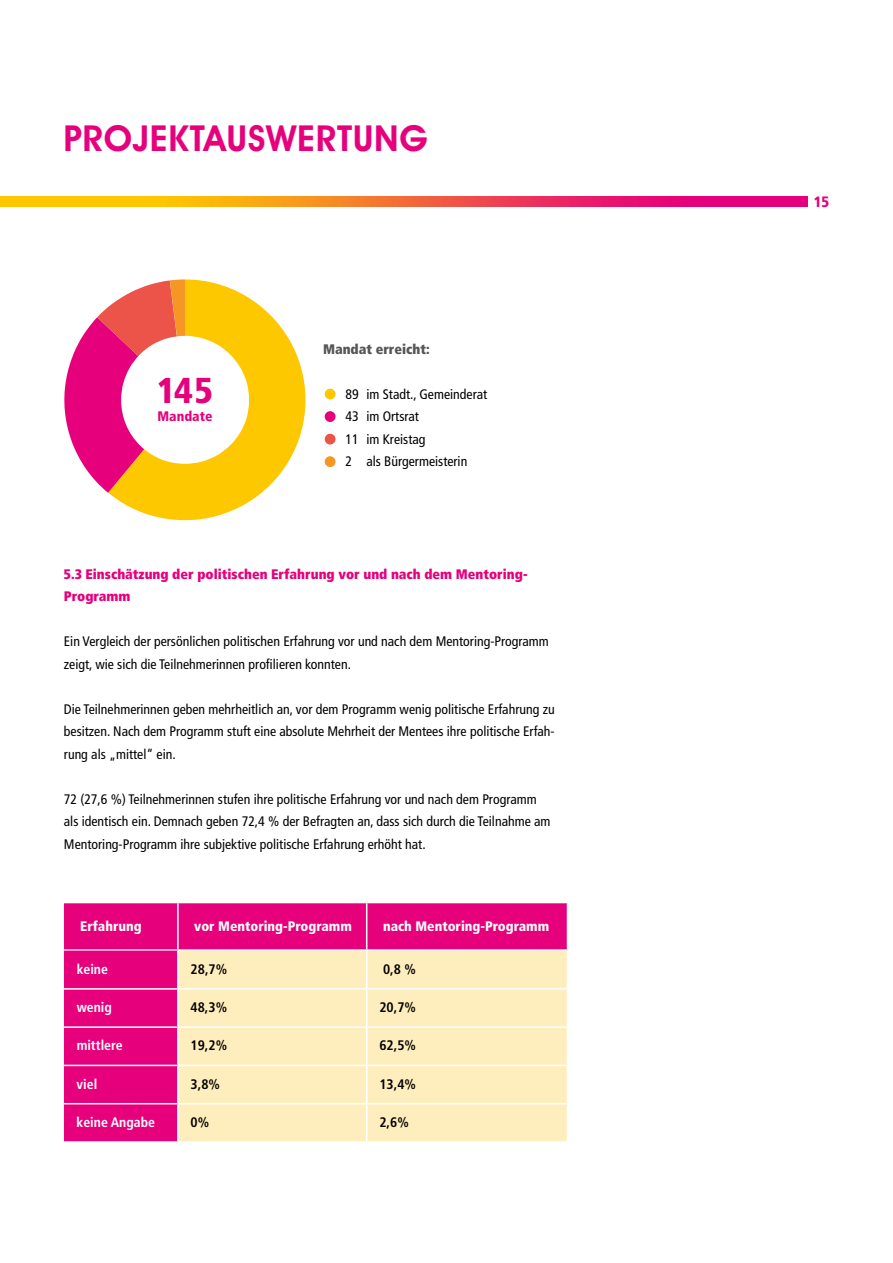
<style>
.page{position:relative;width:893px;height:1263px;background:#fff}
.page>*{position:absolute;margin:0;border:0;box-sizing:border-box;transform-origin:0 0}
.t1{font:337.65px "Chartwell Pies";color:#fec800}
.t2{font:600 36px "Avant Garde IT Cby BT";letter-spacing:.02em;color:#e6007c}
.t3{font:900 condensed 36px "Frutiger";color:#e6007c}
.t4{font:900 condensed 15px "Frutiger";color:#e6007c}
.t5{font:condensed 13.8px/22.5px "Frutiger";color:#000}
.t6{font:900 condensed 13.8px/22.5px "Frutiger";color:#e6007c}
.t7{font:900 condensed 13.8px "Frutiger";color:#fff}
.t8{font:700 condensed 13.8px "Frutiger";color:#000}
.t9{font:700 condensed 13.8px "Frutiger";color:#fff}
.t10{font:900 condensed 13.8px "Frutiger";color:#555756}
.t11{font:900 condensed 13.8px "Frutiger";color:#e6007c}
.s1{color:#e6007c}
.s2{color:#ec5449}
.s3{color:#f59625}
.s4{color:#fff}
</style>
<div class="page">
<img style="left:0;top:196px;width:808px;height:11px">
<div style="left:325px;top:389px;width:11px;height:10px;background:#fec800;border-radius:50%"></div>
<div style="left:325px;top:411px;width:11px;height:11px;background:#e6007c;border-radius:50%"></div>
<div style="left:325px;top:434px;width:11px;height:10px;background:#ec5449;border-radius:50%"></div>
<div style="left:325px;top:456px;width:11px;height:11px;background:#f59625;border-radius:50%"></div>
<div style="left:64px;top:903px;width:503px;height:238px;background:#e6007c"></div>
<div style="left:179px;top:950px;width:388px;height:191px;background:#ffeebd"></div>
<hr style="left:177px;top:950px;width:2px;height:38px;background:#fff">
<hr style="left:366px;top:950px;width:1px;height:38px;background:#fff">
<hr style="left:64px;top:988px;width:114px;height:2px;background:#fff">
<hr style="left:178px;top:988px;width:189px;height:2px;background:#fff">
<hr style="left:177px;top:990px;width:2px;height:36px;background:#fff">
<hr style="left:367px;top:988px;width:201px;height:2px;background:#fff">
<hr style="left:366px;top:990px;width:1px;height:36px;background:#fff">
<hr style="left:64px;top:1026px;width:114px;height:2px;background:#fff">
<hr style="left:178px;top:1026px;width:189px;height:2px;background:#fff">
<hr style="left:177px;top:1028px;width:2px;height:37px;background:#fff">
<hr style="left:367px;top:1026px;width:201px;height:2px;background:#fff">
<hr style="left:366px;top:1028px;width:1px;height:37px;background:#fff">
<hr style="left:64px;top:1065px;width:114px;height:1px;background:#fff">
<hr style="left:178px;top:1065px;width:189px;height:1px;background:#fff">
<hr style="left:177px;top:1066px;width:2px;height:37px;background:#fff">
<hr style="left:367px;top:1065px;width:201px;height:1px;background:#fff">
<hr style="left:366px;top:1066px;width:1px;height:37px;background:#fff">
<hr style="left:64px;top:1103px;width:114px;height:1px;background:#fff">
<hr style="left:178px;top:1103px;width:189px;height:1px;background:#fff">
<hr style="left:177px;top:1104px;width:2px;height:37px;background:#fff">
<hr style="left:367px;top:1103px;width:201px;height:1px;background:#fff">
<hr style="left:366px;top:1104px;width:1px;height:37px;background:#fff">
<h2 class="t2" style="left:63px;top:117px;width:366px">PROJEKTAUSWERTUNG</h2>
<h1 class="t1" style="left:48px;top:193px;width:535px">61+<span class="s1">6</span><span class="s2">11</span><span class="s3">2</span><span class="s4">A</span></h1>
<p class="t10" style="left:323px;top:341px;width:108px">Mandat erreicht:</p>
<h2 class="t3" style="left:157px;top:369px;width:58px">145</h2>
<p class="t11" style="left:158px;top:408px;width:56px">Mandate</p>
<p class="t5" style="left:345px;top:383px;width:143px">89 im Stadt., Gemeinderat<br>43 im Ortsrat<br>11 im Kreistag<br>2 als Bürgermeisterin</p>
<p class="t6" style="left:64px;top:563px;width:465px">5.3 Einschätzung der politischen Erfahrung vor und nach dem Mentoring-<br>Programm</p>
<p class="t5" style="left:64px;top:630px;width:486px">Ein Vergleich der persönlichen politischen Erfahrung vor und nach dem Mentoring-Programm zeigt, wie sich die Teilnehmerinnen profilieren konnten.</p>
<p class="t5" style="left:64px;top:698px;width:492px;text-align:justify">Die Teilnehmerinnen geben mehrheitlich an, vor dem Programm wenig politische Erfahrung zu besitzen. Nach dem Programm stuft eine absolute Mehrheit der Mentees ihre politische Erfah&shy;rung als „mittel“ ein.</p>
<p class="t5" style="left:64px;top:788px;width:488px">72 (27,6 %) Teilnehmerinnen stufen ihre politische Erfahrung vor und nach dem Programm als identisch ein. Demnach geben 72,4 % der Befragten an, dass sich durch die Teilnahme am<br>Mentoring-Programm ihre subjektive politische Erfahrung erhöht hat.</p>
<p class="t7" style="left:80px;top:917px;width:63px">Erfahrung</p>
<p class="t7" style="left:194px;top:917px;width:159px">vor Mentoring-Programm</p>
<p class="t7" style="left:383px;top:917px;width:168px">nach Mentoring-Programm</p>
<p class="t9" style="left:77px;top:961px;width:33px">keine</p>
<p class="t8" style="left:191px;top:961px;width:38px">28,7%</p>
<p class="t8" style="left:383px;top:961px;width:35px">0,8 %</p>
<p class="t9" style="left:77px;top:999px;width:37px">wenig</p>
<p class="t8" style="left:191px;top:999px;width:38px">48,3%</p>
<p class="t8" style="left:379px;top:999px;width:38px">20,7%</p>
<p class="t9" style="left:77px;top:1037px;width:48px">mittlere</p>
<p class="t8" style="left:191px;top:1037px;width:38px">19,2%</p>
<p class="t8" style="left:379px;top:1037px;width:38px">62,5%</p>
<p class="t9" style="left:77px;top:1075px;width:22px">viel</p>
<p class="t8" style="left:191px;top:1075px;width:31px">3,8%</p>
<p class="t8" style="left:379px;top:1075px;width:38px">13,4%</p>
<p class="t9" style="left:77px;top:1114px;width:80px">keine Angabe</p>
<p class="t8" style="left:191px;top:1114px;width:20px">0%</p>
<p class="t8" style="left:379px;top:1114px;width:31px">2,6%</p>
<p class="t4" style="left:814px;top:193px;width:17px">15</p>
</div>
